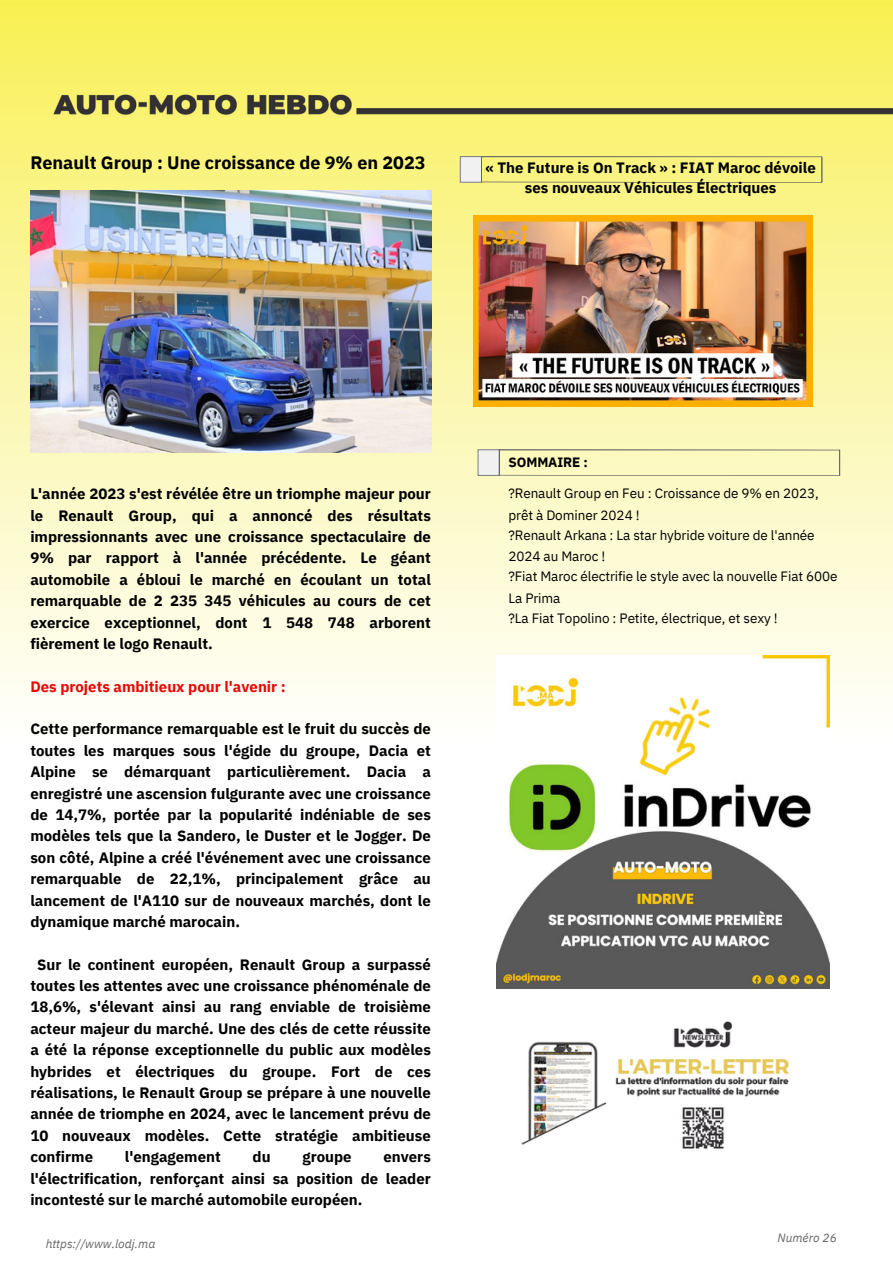
<style>
.page{position:relative;width:893px;height:1264px;background:#fff}
.page>*{position:absolute;margin:0;border:0;box-sizing:border-box;transform-origin:0 0}
.t1{font:700 18px "IBM Plex Sans";color:#000}
.t2{font:700 15px/21.3px "IBM Plex Sans";color:#000;text-align:justify}
.t3{font:700 15px "IBM Plex Sans";color:#e60808}
.t4{font:13.5px/20.9px "IBM Plex Sans";letter-spacing:-.005em;color:#000}
.t5{font:700 13.5px "IBM Plex Sans";letter-spacing:-.005em;color:#000}
.t6{font:italic 12px "IBM Plex Sans";color:#646464}
</style>
<div class="page">
<img style="left:0;top:0;width:892px;height:989px">
<img style="left:30px;top:190px;width:401px;height:262px">
<img style="left:496px;top:655px;width:333px;height:333px">
<svg style="left:42px;top:156px;width:808px;height:27px;background:#f4ee81"></svg>
<img style="left:473px;top:215px;width:339px;height:191px">
<img style="left:619px;top:677px;width:110px;height:115px">
<img style="left:521px;top:1021px;width:268px;height:128px">
<svg style="left:477px;top:449px;width:363px;height:27px;background:#f0edbc"></svg>
<p class="t1" style="left:30px;top:151px;width:397px">Renault Group : Une croissance de 9% en 2023</p>
<p class="t2" style="left:485px;top:157px;width:331px;line-height:20.2px;text-align:center">« The Future is On Track » : FIAT Maroc dévoile ses nouveaux Véhicules Électriques</p>
<p class="t2" style="left:30px;top:483px;width:402px">L'année 2023 s'est révélée être un triomphe majeur pour le Renault Group, qui a annoncé des résultats impressionnants avec une croissance spectaculaire de 9% par rapport à l'année précédente. Le géant automobile a ébloui le marché en écoulant un total remarquable de 2 235 345 véhicules au cours de cet exercice exceptionnel, dont 1 548 748 arborent fièrement le logo Renault.</p>
<p class="t3" style="left:30px;top:676px;width:257px">Des projets ambitieux pour l'avenir :</p>
<p class="t2" style="left:30px;top:718px;width:402px">Cette performance remarquable est le fruit du succès de toutes les marques sous l'égide du groupe, Dacia et Alpine se démarquant particulièrement. Dacia a enregistré une ascension fulgurante avec une croissance de 14,7%, portée par la popularité indéniable de ses modèles tels que la Sandero, le Duster et le Jogger. De son côté, Alpine a créé l'événement avec une croissance remarquable de 22,1%, principalement grâce au lancement de l'A110 sur de nouveaux marchés, dont le dynamique marché marocain.</p>
<p class="t2" style="left:30px;top:953px;width:402px;text-indent:7px">Sur le continent européen, Renault Group a surpassé toutes les attentes avec une croissance phénoménale de 18,6%, s'élevant ainsi au rang enviable de troisième acteur majeur du marché. Une des clés de cette réussite a été la réponse exceptionnelle du public aux modèles hybrides et électriques du groupe. Fort de ces réalisations, le Renault Group se prépare à une nouvelle année de triomphe en 2024, avec le lancement prévu de 10 nouveaux modèles. Cette stratégie ambitieuse confirme</p>
<p class="t2" style="left:125px;top:1145px;width:97px">l'engagement</p>
<p class="t2" style="left:252px;top:1145px;width:20px">du</p>
<p class="t2" style="left:302px;top:1145px;width:51px">groupe</p>
<p class="t2" style="left:30px;top:1145px;width:402px;text-indent:353px">envers l'électrification, renforçant ainsi sa position de leader incontesté sur le marché automobile européen.</p>
<p class="t6" style="left:46px;top:1235px;width:111px">https://www.lodj.ma</p>
<p class="t5" style="left:508px;top:453px;width:81px">SOMMAIRE :</p>
<p class="t4" style="left:508px;top:482px;width:331px">?Renault Group en Feu : Croissance de 9% en 2023, prêt à Dominer 2024 !<br>?Renault Arkana : La star hybride voiture de l'année 2024 au Maroc !<br>?Fiat Maroc électrifie le style avec la nouvelle Fiat 600e La Prima<br>?La Fiat Topolino : Petite, électrique, et sexy !</p>
<p class="t6" style="left:777px;top:1229px;width:61px">Numéro 26</p>
</div>
